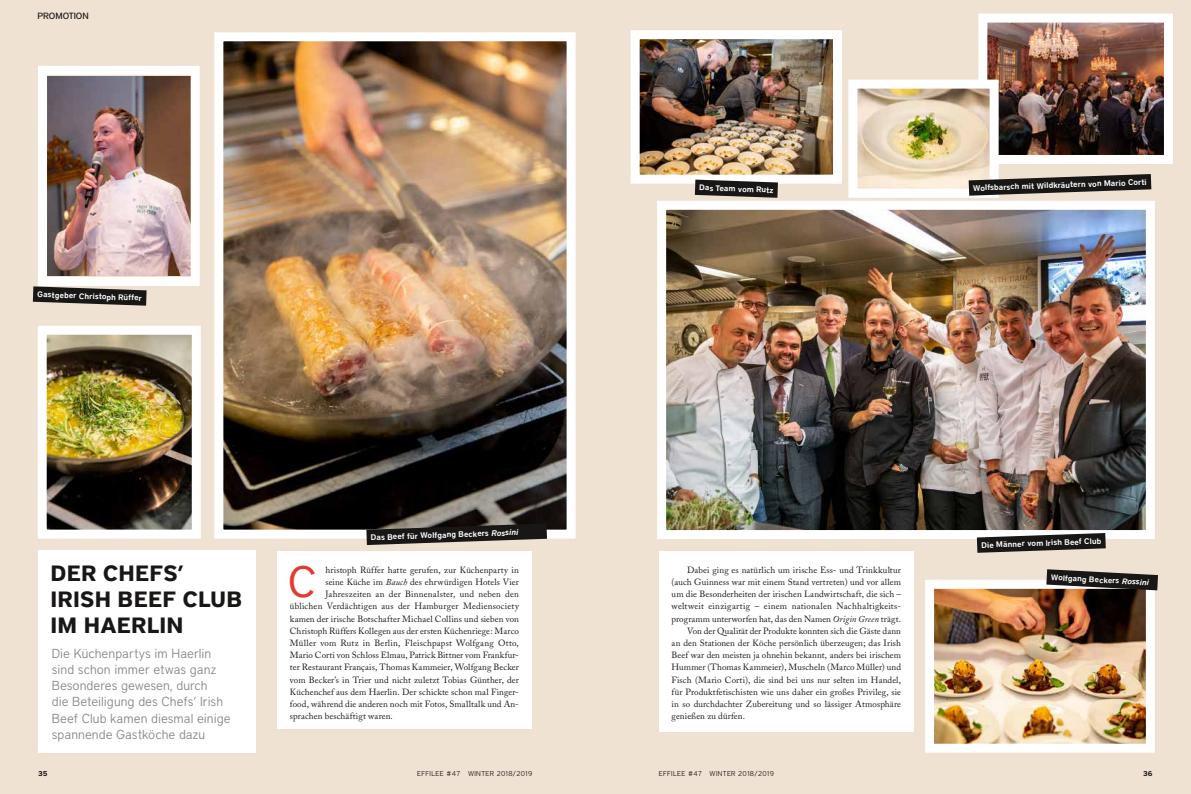
<style>
.page{position:relative;width:1191px;height:794px;background:#efe2d3}
.page>*{position:absolute;margin:0;border:0;box-sizing:border-box;transform-origin:0 0}
.t1{font:43.7px "District";color:#e83830}
.t2{font:700 22px/26.4px "District";letter-spacing:.01em;color:#181716}
.t3{font:300 13px/16.2px "District";color:#868786}
.t4{font:9px "Adobe Caslon";letter-spacing:.01em;color:#181716}
.t5{font:9px "Adobe Caslon";letter-spacing:.03em;color:#181716}
.t6{font:500 9px "District";color:#181716}
.t7{font:8px "District Demi";color:#fff}
.t8{font:300 7px "District";letter-spacing:.05em;color:#181716}
.t9{font:700 7px "District";color:#181716}
.s1{font-style:italic}
</style>
<div class="page">
<img style="left:667px;top:211px;width:477px;height:318px">
<div style="left:657px;top:201px;width:497px;height:338px;border:9px solid #fff"></div>
<img style="left:988px;top:24px;width:175px;height:130px">
<div style="left:978px;top:14px;width:195px;height:150px;border:9px solid #fff"></div>
<img style="left:935px;top:590px;width:209px;height:152px">
<div style="left:925px;top:580px;width:229px;height:172px;border:9px solid #fff"></div>
<img style="left:224px;top:42px;width:341px;height:486px">
<div style="left:214px;top:32px;width:361px;height:506px;border:9px solid #fff"></div>
<svg style="left:977px;top:533px;width:128px;height:20px;background:#4c4947"></svg>
<svg style="left:366px;top:523px;width:181px;height:22px;background:#403c38"></svg>
<div style="left:277px;top:551px;width:254px;height:178px;background:#fff"></div>
<img style="left:48px;top:76px;width:142px;height:199px">
<div style="left:38px;top:66px;width:162px;height:220px;border:9px solid #fff"></div>
<img style="left:48px;top:336px;width:143px;height:192px">
<div style="left:38px;top:326px;width:163px;height:212px;border:9px solid #fff"></div>
<div style="left:659px;top:551px;width:254px;height:180px;background:#fff"></div>
<img style="left:858px;top:90px;width:130px;height:98px">
<div style="left:848px;top:80px;width:150px;height:118px;border:9px solid #fff"></div>
<svg style="left:33px;top:286px;width:114px;height:20px;background:#4b4743"></svg>
<div style="left:38px;top:550px;width:217px;height:202px;background:#fff"></div>
<img style="left:640px;top:40px;width:192px;height:134px">
<div style="left:630px;top:30px;width:212px;height:154px;border:9px solid #fff"></div>
<svg style="left:968px;top:174px;width:183px;height:22px;background:#5a5650"></svg>
<svg style="left:695px;top:180px;width:83px;height:18px"></svg>
<svg style="left:1046px;top:569px;width:112px;height:21px;background:#4d4844"></svg>
<p class="t6" style="left:38px;top:11px;width:53px">PROMOTION</p>
<p class="t7" style="left:38px;top:289px;width:106px;rotate:2deg">Gastgeber Christoph Rüffer</p>
<h2 class="t2" style="left:50px;top:559px;width:193px">DER CHEFS’<br>IRISH BEEF CLUB<br>IM HAERLIN</h2>
<h3 class="t3" style="left:52px;top:645px;width:180px">Die Küchenpartys im Haerlin sind schon immer etwas ganz<br>Besonderes gewesen, durch<br>die Beteiligung des Chefs’ Irish<br>Beef Club kamen diesmal einige spannende Gastköche dazu</h3>
<p class="t7" style="left:371px;top:532px;width:149px;rotate:-2deg">Das Beef für Wolfgang Beckers <span class="s1">Rossini</span></p>
<h1 class="t1" style="left:288px;top:556px;width:30px">C</h1>
<p class="t4" style="left:325px;top:564px;width:195px">hristoph Rüffer hatte gerufen, zur Küchenparty in</p>
<p class="t4" style="left:325px;top:576px;width:195px">seine Küche im <span class="s1">Bauch</span> des ehrwürdigen Hotels Vier</p>
<p class="t4" style="left:325px;top:589px;width:195px">Jahreszeiten an der Binnenalster, und neben den</p>
<p class="t4" style="left:290px;top:601px;width:230px">üblichen Verdächtigen aus der Hamburger Mediensociety</p>
<p class="t4" style="left:290px;top:613px;width:230px">kamen der irische Botschafter Michael Collins und sieben von</p>
<p class="t4" style="left:290px;top:625px;width:230px">Christoph Rüffers Kollegen aus der ersten Küchenriege: Marco</p>
<p class="t4" style="left:290px;top:637px;width:230px">Müller vom Rutz in Berlin, Fleischpapst Wolfgang Otto,</p>
<p class="t4" style="left:290px;top:650px;width:230px">Mario Corti von Schloss Elmau, Patrick Bittner vom Frankfur-</p>
<p class="t4" style="left:290px;top:662px;width:230px">ter Restaurant Français, Thomas Kammeier, Wolfgang Becker</p>
<p class="t4" style="left:290px;top:674px;width:230px">vom Becker’s in Trier und nicht zuletzt Tobias Günther, der</p>
<p class="t4" style="left:290px;top:686px;width:230px">Küchenchef aus dem Haerlin. Der schickte schon mal Finger-</p>
<p class="t4" style="left:290px;top:698px;width:230px">food, während die anderen noch mit Fotos, Smalltalk und An-</p>
<p class="t4" style="left:290px;top:710px;width:104px">sprachen beschäftigt waren.</p>
<p class="t7" style="left:699px;top:183px;width:76px;rotate:2deg">Das Team vom Rutz</p>
<p class="t7" style="left:973px;top:183px;width:175px;rotate:-2deg">Wolfsbarsch mit Wildkräutern von Mario Corti</p>
<p class="t4" style="left:687px;top:564px;width:215px">Dabei ging es natürlich um irische Ess- und Trinkkultur</p>
<p class="t4" style="left:671px;top:576px;width:231px">(auch Guinness war mit einem Stand vertreten) und vor allem</p>
<p class="t4" style="left:671px;top:589px;width:231px">um die Besonderheiten der irischen Landwirtschaft, die sich –</p>
<p class="t5" style="left:671px;top:601px;width:231px">weltweit einzigartig – einem nationalen Nachhaltigkeits-</p>
<p class="t4" style="left:671px;top:613px;width:231px">programm unterworfen hat, das den Namen <span class="s1">Origin Green</span> trägt.</p>
<p class="t4" style="left:687px;top:625px;width:215px">Von der Qualität der Produkte konnten sich die Gäste dann</p>
<p class="t4" style="left:671px;top:637px;width:231px">an den Stationen der Köche persönlich überzeugen; das Irish</p>
<p class="t4" style="left:671px;top:650px;width:231px">Beef war den meisten ja ohnehin bekannt, anders bei irischem</p>
<p class="t4" style="left:671px;top:662px;width:231px">Hummer (Thomas Kammeier), Muscheln (Marco Müller) und</p>
<p class="t4" style="left:671px;top:674px;width:231px">Fisch (Mario Corti), die sind bei uns nur selten im Handel,</p>
<p class="t4" style="left:671px;top:686px;width:231px">für Produktfetischisten wie uns daher ein großes Privileg, sie</p>
<p class="t4" style="left:671px;top:698px;width:231px">in so durchdachter Zubereitung und so lässiger Atmosphäre</p>
<p class="t4" style="left:671px;top:710px;width:75px">genießen zu dürfen.</p>
<p class="t7" style="left:981px;top:540px;width:121px;rotate:-2deg">Die Männer vom Irish Beef Club</p>
<p class="t7" style="left:1051px;top:572px;width:99px;rotate:3deg">Wolfgang Beckers <span class="s1">Rossini</span></p>
<p class="t9" style="left:38px;top:769px;width:11px">35</p>
<p class="t8" style="left:417px;top:769px;width:117px">EFFILEE #47 WINTER 2018/2019</p>
<p class="t8" style="left:659px;top:769px;width:117px">EFFILEE #47 WINTER 2018/2019</p>
<p class="t9" style="left:1143px;top:769px;width:11px">36</p>
</div>
